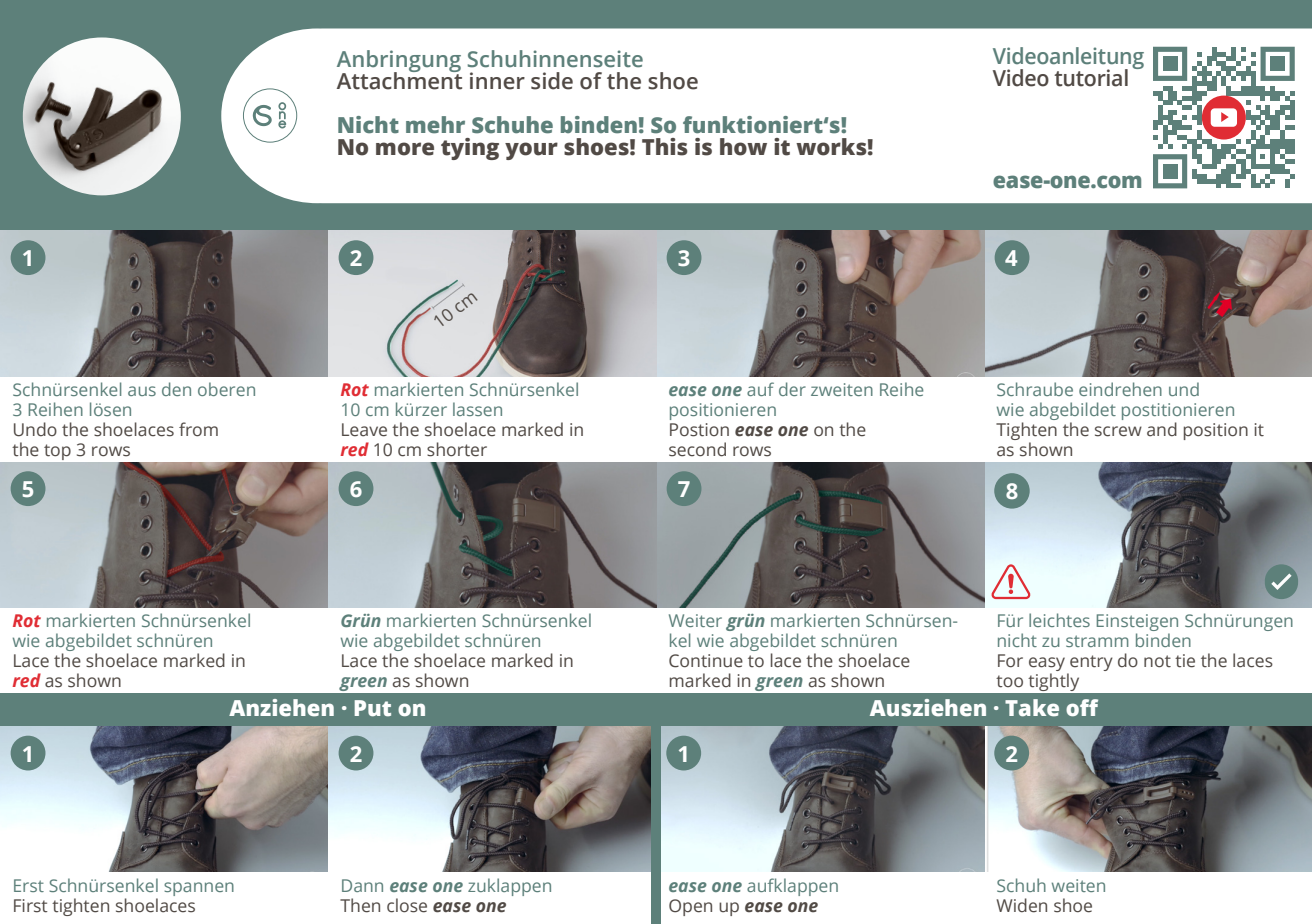
<style>
.page{position:relative;width:1312px;height:924px;background:#fff}
.page>*{position:absolute;margin:0;border:0;box-sizing:border-box;transform-origin:0 0}
.t1{font:800 22px "Open Sans";color:#5d807a}
.t2{font:600 22px "Open Sans";color:#514a45}
.t3{font:600 22px "Open Sans";color:#5d807a}
.t4{font:800 22px "Open Sans";color:#514a45}
.t5{font:800 22px "Open Sans";color:#fff}
.t6{font:700 22px "Open Sans";color:#fff}
.t7{font:17.5px/19.8px "Open Sans";color:#5d807a}
.t8{font:17.5px/19.8px "Open Sans";color:#514a45}
.s1{font-weight:700;font-style:italic;color:#e02d34}
.s2{font-weight:700;font-style:italic}
.s3{color:#514a45}
.s4{font-weight:700;font-style:italic;color:#514a45}
.s5{font-weight:700;font-style:italic;color:#5d807a}
</style>
<div class="page">
<div style="left:0;top:0;width:1311px;height:231px;background:#5d807a"></div>
<div style="left:221px;top:28px;width:1090px;height:176px;background:#fff"></div>
<img style="left:22px;top:36px;width:160px;height:160px;border-radius:80px">
<svg style="left:1152px;top:47px;width:142px;height:141px"></svg>
<div style="left:0;top:693px;width:1311px;height:78px;background:#5d807a"></div>
<img style="left:983px;top:726px;width:328px;height:146px">
<svg style="left:660px;top:726px;width:323px;height:146px;background:#868e93"></svg>
<svg style="left:328px;top:726px;width:323px;height:146px;background:#8a8d91"></svg>
<svg style="left:0;top:726px;width:328px;height:146px"></svg>
<img style="left:983px;top:462px;width:328px;height:146px">
<svg style="left:656px;top:462px;width:327px;height:146px;background:#727373"></svg>
<svg style="left:328px;top:462px;width:328px;height:146px;background:#7e7f81"></svg>
<svg style="left:0;top:462px;width:328px;height:146px;background:#847f7f"></svg>
<img style="left:983px;top:231px;width:328px;height:146px">
<svg style="left:656px;top:231px;width:327px;height:146px;background:#908c8b"></svg>
<svg style="left:328px;top:231px;width:328px;height:146px;background:#adaaab"></svg>
<svg style="left:0;top:231px;width:328px;height:146px;background:#828182"></svg>
<div style="left:651px;top:715px;width:9px;height:209px;background:#5d807a"></div>
<div style="left:1264px;top:564px;width:33px;height:35px;background:#5d807a;border-radius:17px"></div>
<svg style="left:1271px;top:573px;width:20px;height:17px"></svg>
<svg style="left:991px;top:564px;width:39px;height:35px"></svg>
<div style="left:994px;top:473px;width:35px;height:36px;background:#5d807a;border-radius:50%"></div>
<div style="left:338px;top:240px;width:35px;height:35px;background:#5d807a;border-radius:50%"></div>
<div style="left:338px;top:736px;width:35px;height:34px;background:#5d807a;border-radius:50%"></div>
<div style="left:994px;top:736px;width:34px;height:34px;background:#5d807a;border-radius:50%"></div>
<div style="left:338px;top:471px;width:35px;height:35px;background:#5d807a;border-radius:50%"></div>
<div style="left:11px;top:240px;width:34px;height:35px;background:#5d807a;border-radius:50%"></div>
<div style="left:11px;top:736px;width:34px;height:34px;background:#5d807a;border-radius:50%"></div>
<div style="left:666px;top:736px;width:35px;height:34px;background:#5d807a;border-radius:50%"></div>
<div style="left:11px;top:471px;width:34px;height:35px;background:#5d807a;border-radius:50%"></div>
<div style="left:666px;top:240px;width:35px;height:35px;background:#5d807a;border-radius:50%"></div>
<div style="left:666px;top:471px;width:35px;height:35px;background:#5d807a;border-radius:50%"></div>
<div style="left:994px;top:240px;width:35px;height:35px;background:#5d807a;border-radius:50%"></div>
<div style="left:243px;top:89px;width:54px;height:54px;border:1px solid #5d807a;border-radius:50%"></div>
<svg style="left:252px;top:105px;width:20px;height:21px"></svg>
<svg style="left:278px;top:102px;width:8px;height:26px"></svg>
<p class="t3" style="left:337px;top:44px;width:308px">Anbringung Schuhinnenseite</p>
<p class="t2" style="left:337px;top:66px;width:363px">Attachment inner side of the shoe</p>
<p class="t1" style="left:337px;top:108px;width:511px">Nicht mehr Schuhe binden! So funktioniert‘s!</p>
<p class="t4" style="left:337px;top:130px;width:538px">No more tying your shoes! This is how it works!</p>
<p class="t3" style="left:992px;top:41px;width:153px">Videoanleitung</p>
<p class="t2" style="left:992px;top:63px;width:138px">Video tutorial</p>
<p class="t1" style="left:992px;top:163px;width:151px">ease-one.com</p>
<p class="t6" style="left:22px;top:243px;width:14px">1</p>
<p class="t6" style="left:349px;top:243px;width:14px">2</p>
<p class="t6" style="left:677px;top:243px;width:14px">3</p>
<p class="t6" style="left:1004px;top:243px;width:14px">4</p>
<p class="t8" style="left:429px;top:315px;width:51px;rotate:-37deg">10 cm</p>
<p class="t7" style="left:12px;top:380px;width:245px">Schnürsenkel aus den oberen<br>3 Reihen lösen</p>
<p class="t8" style="left:12px;top:419px;width:208px">Undo the shoelaces from the top 3 rows</p>
<p class="t7" style="left:340px;top:380px;width:240px"><span class="s1">Rot</span> markierten Schnürsenkel<br>10 cm kürzer lassen</p>
<p class="t8" style="left:340px;top:419px;width:245px">Leave the shoelace marked in <span class="s1">red</span> 10 cm shorter</p>
<p class="t7" style="left:668px;top:380px;width:257px"><span class="s2">ease one</span> auf der zweiten Reihe positionieren<br><span class="s3">Postion</span> <span class="s4">ease one</span> <span class="s3">on the second rows</span></p>
<p class="t7" style="left:996px;top:380px;width:240px">Schraube eindrehen und<br>wie abgebildet postitionieren</p>
<p class="t8" style="left:996px;top:419px;width:269px">Tighten the screw and position it as shown</p>
<p class="t6" style="left:22px;top:474px;width:14px">5</p>
<p class="t6" style="left:349px;top:474px;width:14px">6</p>
<p class="t6" style="left:677px;top:474px;width:14px">7</p>
<p class="t6" style="left:1005px;top:476px;width:14px">8</p>
<p class="t7" style="left:12px;top:611px;width:240px"><span class="s1">Rot</span> markierten Schnürsenkel wie abgebildet schnüren</p>
<p class="t8" style="left:12px;top:650px;width:235px">Lace the shoelace marked in <span class="s1">red</span> as shown</p>
<p class="t5" style="left:229px;top:691px;width:198px">Anziehen · Put on</p>
<p class="t5" style="left:869px;top:691px;width:230px">Ausziehen · Take off</p>
<p class="t7" style="left:340px;top:611px;width:253px"><span class="s2">Grün</span> markierten Schnürsenkel wie abgebildet schnüren</p>
<p class="t8" style="left:340px;top:650px;width:235px">Lace the shoelace marked in <span class="s5">green</span> as shown</p>
<p class="t7" style="left:668px;top:611px;width:291px">Weiter <span class="s2">grün</span> markierten Schnürsen&shy;kel wie abgebildet schnüren</p>
<p class="t8" style="left:668px;top:650px;width:243px">Continue to lace the shoelace marked in <span class="s5">green</span> as shown</p>
<p class="t7" style="left:996px;top:611px;width:299px">Für leichtes Einsteigen Schnürungen nicht zu stramm binden</p>
<p class="t8" style="left:996px;top:650px;width:278px">For easy entry do not tie the laces too tightly</p>
<p class="t6" style="left:349px;top:738px;width:14px">2</p>
<p class="t6" style="left:1005px;top:738px;width:14px">2</p>
<p class="t6" style="left:22px;top:738px;width:14px">1</p>
<p class="t6" style="left:677px;top:738px;width:14px">1</p>
<p class="t7" style="left:12px;top:875px;width:224px">Erst Schnürsenkel spannen</p>
<p class="t8" style="left:12px;top:895px;width:185px">First tighten shoelaces</p>
<p class="t7" style="left:340px;top:875px;width:214px">Dann <span class="s2">ease one</span> zuklappen<br><span class="s3">Then close</span> <span class="s4">ease one</span></p>
<p class="t7" style="left:668px;top:875px;width:172px"><span class="s2">ease one</span> aufklappen<br><span class="s3">Open up</span> <span class="s4">ease one</span></p>
<p class="t7" style="left:996px;top:875px;width:112px">Schuh weiten</p>
<p class="t8" style="left:996px;top:895px;width:98px">Widen shoe</p>
</div>
